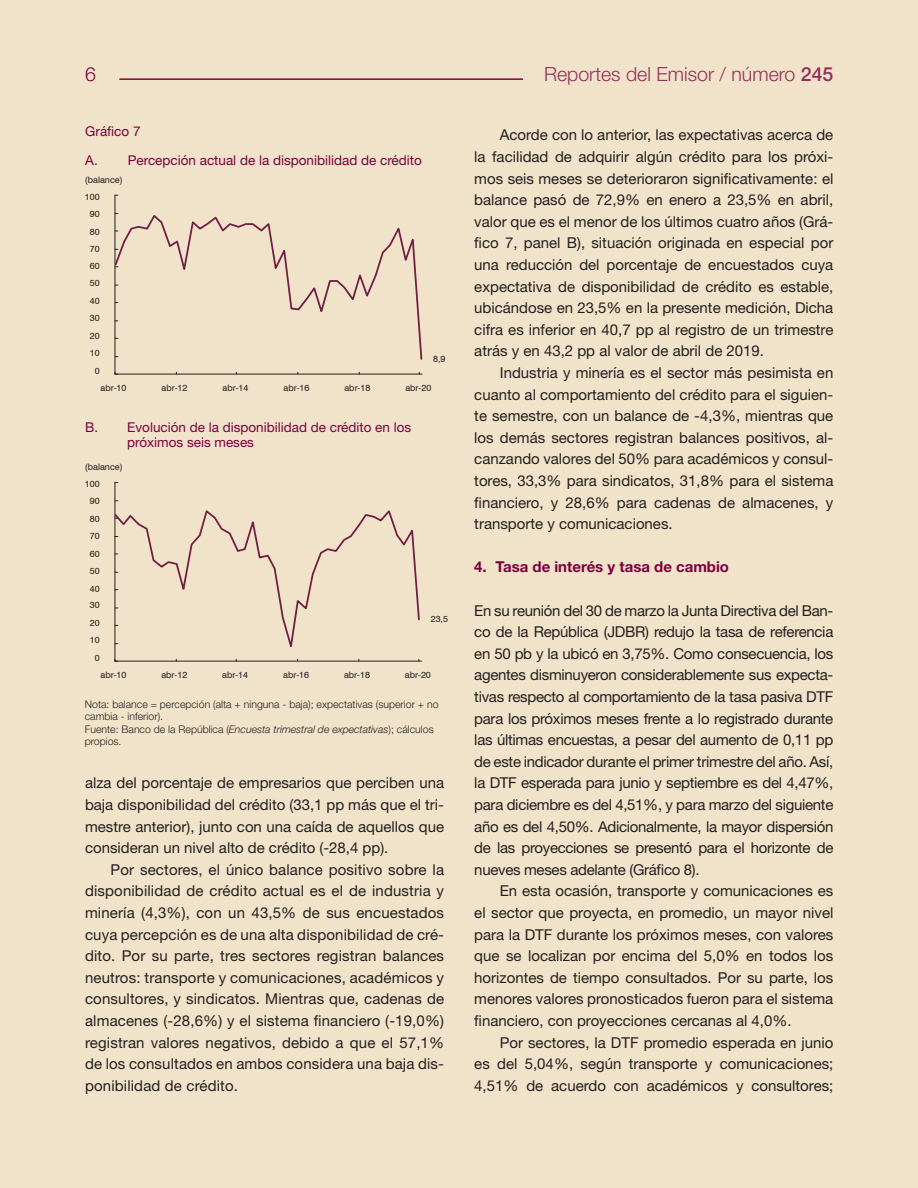
<style>
.page{position:relative;width:918px;height:1188px;background:#f1e3c9}
.page>*{position:absolute;margin:0;border:0;box-sizing:border-box;transform-origin:0 0}
.t1{font:300 19.5px "Helvetica Neue LT Std";color:#932f5c}
.t2{font:300 19.5px "Helvetica Neue LT Std";color:#7c0040}
.Cuerpo_de_texto{font:15px/21.6px "Helvetica Neue LT Std";color:#231f20;text-align:justify}
.Cuerpo_texto_sin_ind{font:15px/21.6px "Helvetica Neue LT Std";letter-spacing:-.02em;color:#231f20;text-align:justify}
.t3{font:700 15px "Helvetica Neue LT Std";color:#7c0040}
.Gráfico_título{font:13.5px/15px "Helvetica Neue LT Std";color:#7c0040}
.Fuente_gráficos_cuad{font:300 10.5px/12.6px "Helvetica Neue LT Std";color:#231f20}
.t4{font:9px "Swiss 721 BT";color:#231f20}
.s1{font-weight:500}
.s2{font-style:italic}
</style>
<div class="page">
<hr style="left:119px;top:78px;width:404px;height:2px;background:#7c0040">
<hr style="left:115px;top:195px;width:1px;height:179px;background:#231f20">
<hr style="left:115px;top:374px;width:307px;height:1px;background:#231f20">
<svg style="left:114px;top:213px;width:309px;height:148px"></svg>
<hr style="left:115px;top:482px;width:1px;height:179px;background:#231f20">
<hr style="left:115px;top:661px;width:307px;height:1px;background:#231f20">
<svg style="left:114px;top:508px;width:306px;height:147px"></svg>
<h1 class="t2" style="left:85px;top:63px;width:12px">6</h1>
<h1 class="t1" style="left:544px;top:62px;width:291px">Reportes del Emisor / número <span class="s1">245</span></h1>
<p class="Gráfico_título" style="left:85px;top:124px;width:57px">Gráfico 7</p>
<p class="Gráfico_título" style="left:85px;top:153px;width:338px">A. Percepción actual de la disponibilidad de crédito</p>
<p class="t4" style="left:85px;top:174px;width:39px">(balance)</p>
<p class="t4" style="left:85px;top:191px;width:16px">100</p>
<p class="t4" style="left:90px;top:208px;width:11px">90</p>
<p class="t4" style="left:90px;top:226px;width:11px">80</p>
<p class="t4" style="left:90px;top:243px;width:11px">70</p>
<p class="t4" style="left:90px;top:261px;width:11px">60</p>
<p class="t4" style="left:90px;top:278px;width:11px">50</p>
<p class="t4" style="left:90px;top:296px;width:11px">40</p>
<p class="t4" style="left:90px;top:313px;width:11px">30</p>
<p class="t4" style="left:90px;top:331px;width:11px">20</p>
<p class="t4" style="left:90px;top:348px;width:11px">10</p>
<p class="t4" style="left:95px;top:366px;width:6px">0</p>
<p class="t4" style="left:433px;top:353px;width:14px">8,9</p>
<p class="t4" style="left:101px;top:382px;width:27px">abr-10</p>
<p class="t4" style="left:162px;top:382px;width:27px">abr-12</p>
<p class="t4" style="left:222px;top:382px;width:27px">abr-14</p>
<p class="t4" style="left:283px;top:382px;width:27px">abr-16</p>
<p class="t4" style="left:344px;top:382px;width:27px">abr-18</p>
<p class="t4" style="left:405px;top:382px;width:27px">abr-20</p>
<p class="Gráfico_título" style="left:127px;top:420px;width:286px;text-indent:-42px">B. Evolución de la disponibilidad de crédito en los próximos seis meses</p>
<p class="t4" style="left:85px;top:462px;width:39px">(balance)</p>
<p class="t4" style="left:85px;top:478px;width:16px">100</p>
<p class="t4" style="left:90px;top:495px;width:11px">90</p>
<p class="t4" style="left:90px;top:513px;width:11px">80</p>
<p class="t4" style="left:90px;top:530px;width:11px">70</p>
<p class="t4" style="left:90px;top:548px;width:11px">60</p>
<p class="t4" style="left:90px;top:565px;width:11px">50</p>
<p class="t4" style="left:90px;top:583px;width:11px">40</p>
<p class="t4" style="left:90px;top:600px;width:11px">30</p>
<p class="t4" style="left:90px;top:618px;width:11px">20</p>
<p class="t4" style="left:90px;top:635px;width:11px">10</p>
<p class="t4" style="left:95px;top:653px;width:6px">0</p>
<p class="t4" style="left:431px;top:614px;width:19px">23,5</p>
<p class="t4" style="left:101px;top:669px;width:27px">abr-10</p>
<p class="t4" style="left:161px;top:669px;width:27px">abr-12</p>
<p class="t4" style="left:222px;top:669px;width:27px">abr-14</p>
<p class="t4" style="left:283px;top:669px;width:27px">abr-16</p>
<p class="t4" style="left:344px;top:669px;width:27px">abr-18</p>
<p class="t4" style="left:405px;top:669px;width:27px">abr-20</p>
<p class="Fuente_gráficos_cuad" style="left:85px;top:697px;width:355px">Nota: balance = percepción (alta + ninguna - baja); expectativas (superior + no cambia - inferior).</p>
<p class="Fuente_gráficos_cuad" style="left:85px;top:723px;width:350px">Fuente: Banco de la República (<span class="s2">Encuesta trimestral de expectativas</span>); cálculos propios.</p>
<p class="Cuerpo_de_texto" style="left:85px;top:772px;width:361px">alza del porcentaje de empresarios que perciben una baja disponibilidad del crédito (33,1 pp más que el tri&shy;mestre anterior), junto con una caída de aquellos que consideran un nivel alto de crédito (-28,4 pp).</p>
<p class="Cuerpo_de_texto" style="left:85px;top:858px;width:361px;text-indent:26px">Por sectores, el único balance positivo sobre la disponibilidad de crédito actual es el de industria y minería (4,3%), con un 43,5% de sus encuestados cuya percepción es de una alta disponibilidad de cré&shy;dito. Por su parte, tres sectores registran balances neutros: transporte y comunicaciones, académicos y consultores, y sindicatos. Mientras que, cadenas de almacenes (-28,6%) y el sistema financiero (-19,0%) registran valores negativos, debido a que el 57,1% de los consultados en ambos considera una baja dis&shy;ponibilidad de crédito.</p>
<p class="Cuerpo_de_texto" style="left:474px;top:124px;width:361px;text-indent:26px">Acorde con lo anterior, las expectativas acerca de la facilidad de adquirir algún crédito para los próxi&shy;mos seis meses se deterioraron significativamente: el balance pasó de 72,9% en enero a 23,5% en abril, valor que es el menor de los últimos cuatro años (Grá&shy;fico 7, panel B), situación originada en especial por una reducción del porcentaje de encuestados cuya expectativa de disponibilidad de crédito es estable, ubicándose en 23,5% en la presente medición, Dicha cifra es inferior en 40,7 pp al registro de un trimestre atrás y en 43,2 pp al valor de abril de 2019.</p>
<p class="Cuerpo_de_texto" style="left:474px;top:362px;width:361px;text-indent:26px">Industria y minería es el sector más pesimista en cuanto al comportamiento del crédito para el siguien&shy;te semestre, con un balance de -4,3%, mientras que los demás sectores registran balances positivos, al&shy;canzando valores del 50% para académicos y consul&shy;tores, 33,3% para sindicatos, 31,8% para el sistema financiero, y 28,6% para cadenas de almacenes, y transporte y comunicaciones.</p>
<p class="t3" style="left:474px;top:558px;width:256px">4. Tasa de interés y tasa de cambio</p>
<p class="Cuerpo_texto_sin_ind" style="left:474px;top:599px;width:361px">En su reunión del 30 de marzo la Junta Directiva del Ban&shy;co de la República (JDBR) redujo la tasa de referencia en 50 pb y la ubicó en 3,75%. Como consecuencia, los agentes disminuyeron considerablemente sus expecta&shy;tivas respecto al comportamiento de la tasa pasiva DTF para los próximos meses frente a lo registrado durante las últimas encuestas, a pesar del aumento de 0,11 pp de este indicador durante el primer trimestre del año. Así, la DTF esperada para junio y septiembre es del 4,47%, para diciembre es del 4,51%, y para marzo del siguiente año es del 4,50%. Adicionalmente, la mayor dispersión de las proyecciones se presentó para el horizonte de nueves meses adelante (Gráfico 8).</p>
<p class="Cuerpo_de_texto" style="left:474px;top:880px;width:361px;text-indent:26px">En esta ocasión, transporte y comunicaciones es el sector que proyecta, en promedio, un mayor nivel para la DTF durante los próximos meses, con valores que se localizan por encima del 5,0% en todos los horizontes de tiempo consultados. Por su parte, los menores valores pronosticados fueron para el sistema financiero, con proyecciones cercanas al 4,0%.</p>
<p class="Cuerpo_de_texto" style="left:474px;top:1031px;width:361px;text-indent:26px">Por sectores, la DTF promedio esperada en junio es del 5,04%, según transporte y comunicaciones; 4,51% de acuerdo con académicos y consultores;</p>
</div>
